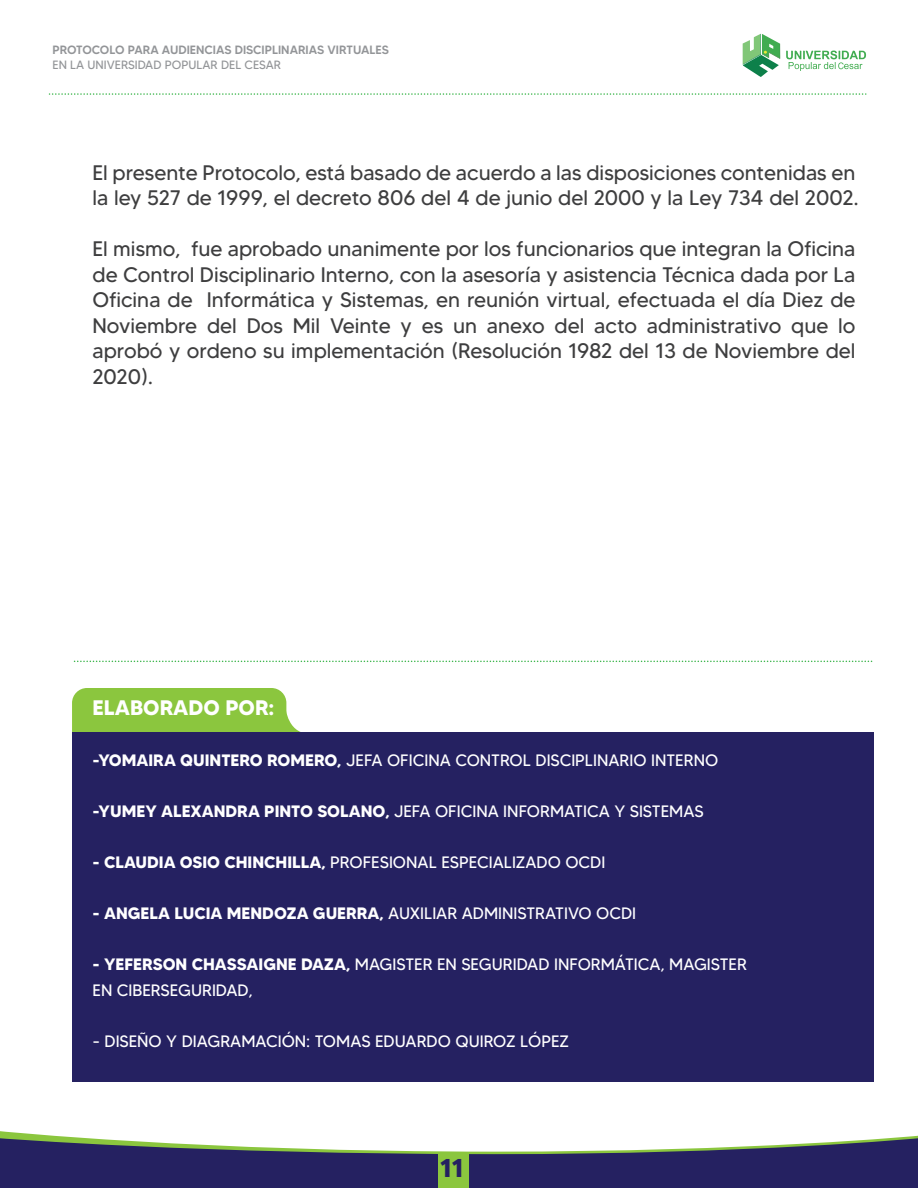
<style>
.page{position:relative;width:918px;height:1188px;background:#fff}
.page>*{position:absolute;margin:0;border:0;box-sizing:border-box;transform-origin:0 0}
.t1{font:700 25.8px "MADETOMMY";color:#252161}
.t2{font:21px/25.5px "MADETOMMY";color:#3e3e3f}
.t3{font:700 21px "MADETOMMY";color:#fff}
.t4{font:16.5px/25.5px "MADETOMMY";color:#fff}
.t5{font:700 16.5px "MADETOMMY";color:#fff}
.t6{font:500 12px "MADETOMMY";color:#939598}
.t7{font:12px "MADETOMMY";color:#939598}
.s1{font-weight:700}
.s2{font-weight:400}
</style>
<div class="page">
<div style="left:72px;top:688px;width:229px;height:44px;background:#8bc63e"></div>
<div style="left:72px;top:732px;width:802px;height:350px;background:#252161"></div>
<svg style="left:786px;top:50px;width:80px;height:21px"></svg>
<svg style="left:743px;top:34px;width:37px;height:43px"></svg>
<svg style="left:50px;top:93px;width:817px;height:2px"></svg>
<svg style="left:0;top:1131px;width:918px;height:7px"></svg>
<svg style="left:0;top:1138px;width:918px;height:50px;fill:#252161"></svg>
<svg style="left:75px;top:661px;width:798px;height:1px"></svg>
<div style="left:439px;top:1154px;width:30px;height:34px;background:#8bc63e"></div>
<p class="t6" style="left:52px;top:42px;width:338px">PROTOCOLO PARA AUDIENCIAS DISCIPLINARIAS VIRTUALES</p>
<p class="t7" style="left:52px;top:57px;width:230px">EN LA UNIVERSIDAD POPULAR DEL CESAR</p>
<p class="t2" style="left:92px;top:159px;width:768px">El presente Protocolo, está basado de acuerdo a las disposiciones contenidas en la ley 527 de 1999, el decreto 806 del 4 de junio del 2000 y la Ley 734 del 2002.</p>
<p class="t2" style="left:92px;top:236px;width:765px;text-align:justify">El mismo, fue aprobado unanimente por los funcionarios que integran la Oficina de Control Disciplinario Interno, con la asesoría y asistencia Técnica dada por La Oficina de Informática y Sistemas, en reunión virtual, efectuada el día Diez de Noviembre del Dos Mil Veinte y es un anexo del acto administrativo que lo aprobó y ordeno su implementación (Resolución 1982 del 13 de Noviembre del 2020).</p>
<p class="t3" style="left:92px;top:695px;width:184px">ELABORADO POR:</p>
<p class="t4" style="left:92px;top:748px;width:627px"><span class="s1">-YOMAIRA QUINTERO ROMERO,</span> JEFA OFICINA CONTROL DISCIPLINARIO INTERNO</p>
<p class="t4" style="left:92px;top:799px;width:613px"><span class="s1">-YUMEY ALEXANDRA PINTO SOLANO,</span> JEFA OFICINA INFORMATICA Y SISTEMAS</p>
<p class="t4" style="left:92px;top:850px;width:514px"><span class="s1">- CLAUDIA OSIO CHINCHILLA,</span> PROFESIONAL ESPECIALIZADO OCDI</p>
<p class="t5" style="left:92px;top:903px;width:545px">- ANGELA LUCIA MENDOZA GUERRA, <span class="s2">AUXILIAR ADMINISTRATIVO OCDI</span></p>
<p class="t4" style="left:92px;top:952px;width:656px"><span class="s1">- YEFERSON CHASSAIGNE DAZA,</span> MAGISTER EN SEGURIDAD INFORMÁTICA, MAGISTER<br>EN CIBERSEGURIDAD,</p>
<p class="t4" style="left:92px;top:1028px;width:478px">- DISEÑO Y DIAGRAMACIÓN: TOMAS EDUARDO QUIROZ LÓPEZ</p>
<p class="t1" style="left:440px;top:1152px;width:25px">11</p>
</div>
